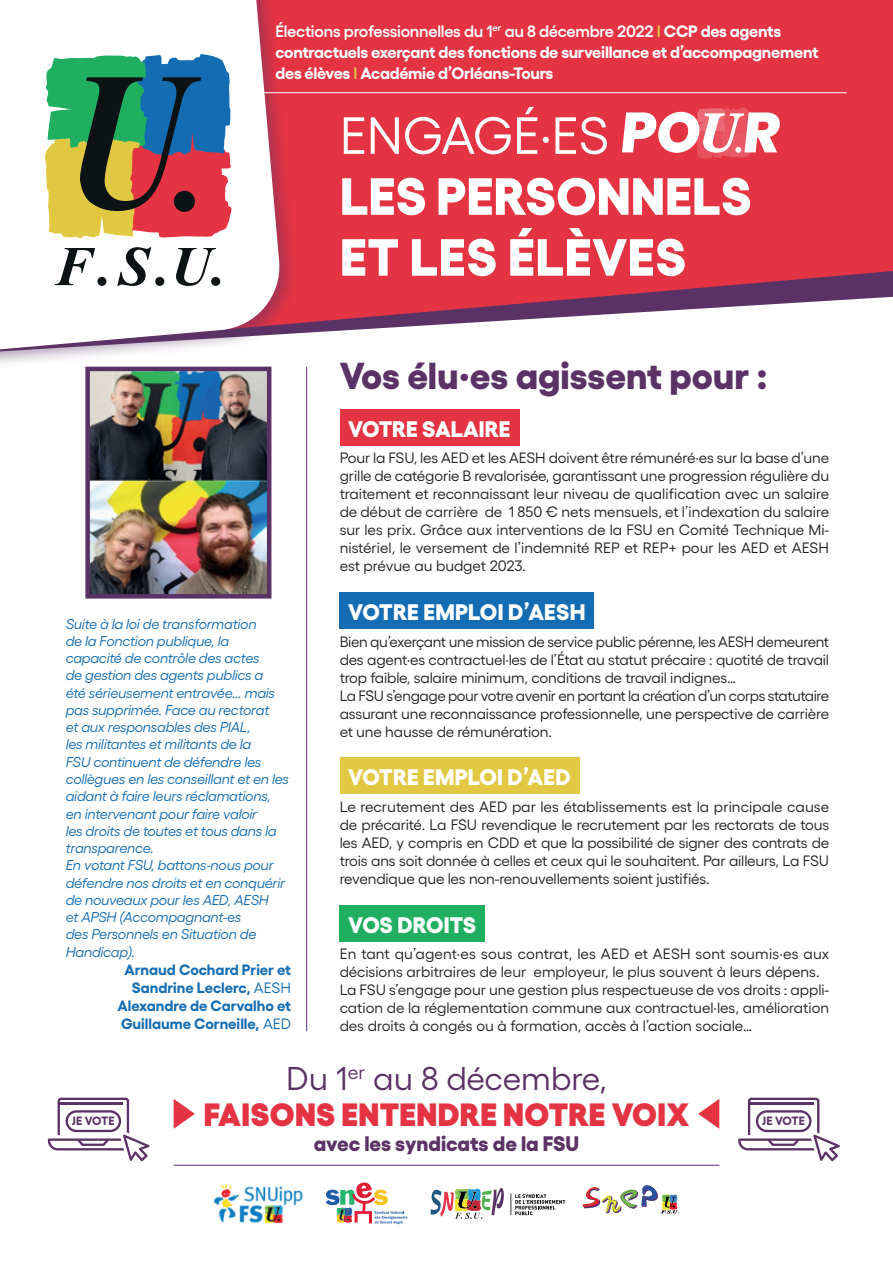
<style>
.page{position:relative;width:893px;height:1263px;background:#fff}
.page>*{position:absolute;margin:0;border:0;box-sizing:border-box;transform-origin:0 0}
.t1{font:800 52.2px/60.9px "Gellix";color:#fff}
.t2{font:52.2px "Gellix";letter-spacing:-.01em;color:#fff}
.t3{font:800 37.5px "Gellix";letter-spacing:-.005em;color:#5b3265}
.t4{font:33px "Gellix";color:#5b3265}
.t5{font:900 32.25px "Gellix";letter-spacing:.01em;color:#e43443}
.t6{font:800 22.5px "Gellix";color:#fff}
.t7{font:800 22.5px "Gellix";letter-spacing:-.02em;color:#fff}
.t8{font:800 21px "Gellix";letter-spacing:-.005em;color:#5b3265}
.t9{font:700 19.5px "Gellix";letter-spacing:.01em;color:#fff}
.t10{font:700 19.35px "Gellix";color:#fff}
.t11{font:700 16.5px/21px "Gellix";letter-spacing:-.015em;color:#fff}
.t12{font:15px/18px "Gellix";letter-spacing:-.01em;color:#231f20;text-align:justify}
.t13{font:700 15px/18px "Gellix";color:#146db3;text-align:right}
.t14{font:italic 14.25px/17.2px "Gellix";letter-spacing:-.02em;color:#146db3}
.t15{font:700 12px "Gellix";letter-spacing:-.015em;color:#5b3265}
.s1{font-weight:600}
.s2{font-weight:600;color:#e1c843}
.s3{font-weight:400}
</style>
<div class="page">
<svg style="left:299px;top:0;width:594px;height:334px;background:#dd4050"></svg>
<div style="left:0;top:0;width:299px;height:370px;background:#5b3265;opacity:.5"></div>
<svg style="left:0;top:0;width:282px;height:351px"></svg>
<svg style="left:55px;top:248px;width:51px;height:38px"></svg>
<svg style="left:117px;top:247px;width:47px;height:39px"></svg>
<svg style="left:176px;top:248px;width:44px;height:38px"></svg>
<svg style="left:45px;top:54px;width:187px;height:185px;background:#787b68"></svg>
<hr style="left:306px;top:367px;width:1px;height:664px;background:#5b3265">
<div style="left:340px;top:409px;width:179px;height:36px;background:#e43443"></div>
<div style="left:340px;top:592px;width:254px;height:36px;background:#146db3"></div>
<div style="left:340px;top:758px;width:239px;height:36px;background:#e1c843"></div>
<div style="left:340px;top:905px;width:145px;height:36px;background:#20ae61"></div>
<hr style="left:250px;top:92px;width:597px;height:1px;background:#fff">
<svg style="left:622px;top:107px;width:158px;height:51px"></svg>
<hr style="left:174px;top:1165px;width:545px;height:1px;background:#5b3265">
<svg style="left:174px;top:1099px;width:21px;height:30px"></svg>
<svg style="left:698px;top:1099px;width:21px;height:30px"></svg>
<svg style="left:48px;top:1098px;width:102px;height:64px"></svg>
<svg style="left:738px;top:1098px;width:102px;height:64px"></svg>
<img style="left:90px;top:372px;width:176px;height:222px">
<div style="left:85px;top:367px;width:186px;height:232px;border:4px solid #5b3265"></div>
<svg style="left:510px;top:1193px;width:55px;height:22px"></svg>
<svg style="left:431px;top:1188px;width:73px;height:31px"></svg>
<svg style="left:326px;top:1182px;width:81px;height:42px"></svg>
<img style="left:214px;top:1184px;width:88px;height:39px">
<svg style="left:583px;top:1185px;width:96px;height:29px"></svg>
<p class="t11" style="left:276px;top:19px;width:544px"><span class="s1">Élections professionnelles du 1</span><sup>er</sup> <span class="s1">au 8 décembre 2022</span> <span class="s2">I</span> CCP des agents contractuels exerçant des fonctions de surveillance et d’accompagnement des élèves <span class="s2">I</span> Académie d’Orléans-Tours</p>
<h1 class="t2" style="left:340px;top:96px;width:271px">ENGAGÉ·ES</h1>
<p class="t14" style="left:66px;top:614px;width:225px">Suite à la loi de transformation<br>de la Fonction publique, la<br>capacité de contrôle des actes<br>de gestion des agents publics a<br>été sérieusement entravée... mais pas supprimée. Face au rectorat<br>et aux responsables des PIAL,<br>les militantes et militants de la<br>FSU continuent de défendre les collègues en les conseillant et en les aidant à faire leurs réclamations, en intervenant pour faire valoir<br>les droits de toutes et tous dans la transparence.<br>En votant FSU, battons-nous pour défendre nos droits et en conquérir de nouveaux pour les AED, AESH<br>et APSH (Accompagnant-es<br>des Personnels en Situation de<br>Handicap).</p>
<p class="t13" style="left:118px;top:959px;width:175px">Arnaud Cochard Prier et<br>Sandrine Leclerc, <span class="s3">AESH<br></span>Alexandre de Carvalho et<br>Guillaume Corneille, <span class="s3">AED</span></p>
<h3 class="t9" style="left:621px;top:157px;width:160px">LES PERSONNELS</h3>
<p class="t10" style="left:621px;top:180px;width:103px">LES ÉLÈVES</p>
<h1 class="t1" style="left:340px;top:160px;width:413px">LES PERSONNELS<br>ET LES ÉLÈVES</h1>
<h2 class="t3" style="left:340px;top:345px;width:429px">Vos élu·es agissent pour :</h2>
<h3 class="t6" style="left:348px;top:410px;width:164px">VOTRE SALAIRE</h3>
<p class="t12" style="left:340px;top:447px;width:491px">Pour la FSU, les AED et les AESH doivent être rémunéré·es sur la base d’une grille de catégorie B revalorisée, garantissant une progression régulière du traitement et reconnaissant leur niveau de qualification avec un salaire de début de carrière de 1 850 € nets mensuels, et l’indexation du salaire sur les prix. Grâce aux interventions de la FSU en Comité Technique Mi&shy;nistériel, le versement de l’indemnité REP et REP+ pour les AED et AESH est prévue au budget 2023.</p>
<h3 class="t6" style="left:348px;top:594px;width:239px">VOTRE EMPLOI D’AESH</h3>
<p class="t12" style="left:340px;top:631px;width:491px;text-align:left">Bien qu’exerçant une mission de service public pérenne, les AESH demeurent des agent·es contractuel·les de l’État au statut précaire : quotité de travail trop faible, salaire minimum, conditions de travail indignes…<br>La FSU s’engage pour votre avenir en portant la création d’un corps statutaire assurant une reconnaissance professionnelle, une perspective de carrière et une hausse de rémunération.</p>
<h3 class="t6" style="left:348px;top:759px;width:224px">VOTRE EMPLOI D’AED</h3>
<p class="t12" style="left:340px;top:796px;width:491px">Le recrutement des AED par les établissements est la principale cause de précarité. La FSU revendique le recrutement par les rectorats de tous les AED, y compris en CDD et que la possibilité de signer des contrats de trois ans soit donnée à celles et ceux qui le souhaitent. Par ailleurs, La FSU revendique que les non-renouvellements soient justifiés.</p>
<h3 class="t7" style="left:348px;top:906px;width:129px">VOS DROITS</h3>
<p class="t12" style="left:340px;top:943px;width:491px;text-align:left">En tant qu’agent·es sous contrat, les AED et AESH sont soumis·es aux décisions arbitraires de leur employeur, le plus souvent à leurs dépens.<br>La FSU s’engage pour une gestion plus respectueuse de vos droits : appli&shy;cation de la réglementation commune aux contractuel·les, amélioration des droits à congés ou à formation, accès à l’action sociale…</p>
<h3 class="t4" style="left:286px;top:1053px;width:322px">Du 1<sup>er</sup> au 8 décembre,</h3>
<h3 class="t5" style="left:204px;top:1088px;width:487px">FAISONS ENTENDRE NOTRE VOIX</h3>
<h3 class="t8" style="left:314px;top:1127px;width:267px">avec les syndicats de la FSU</h3>
<p class="t15" style="left:72px;top:1111px;width:44px">JE VOTE</p>
<p class="t15" style="left:762px;top:1111px;width:44px">JE VOTE</p>
</div>
